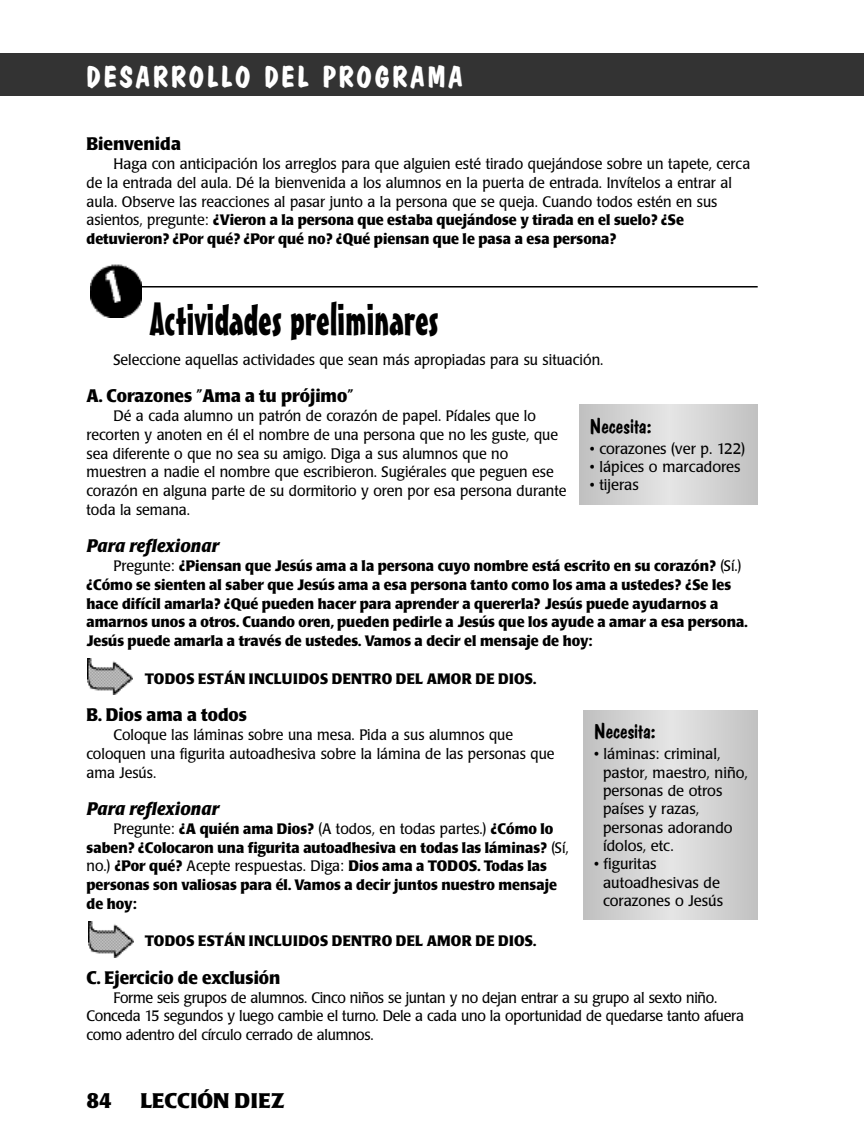
<style>
.page{position:relative;width:864px;height:1148px;background:#fff}
.page>*{position:absolute;margin:0;border:0;box-sizing:border-box;transform-origin:0 0}
.t1{font:45px "Mister Earl BT";color:#000;scale:.94 1}
.t2{font:700 30px "Dom Casual D";letter-spacing:.095em;color:#fff}
.t3{font:21px "Dom Casual D";color:#000;scale:1.05 1}
.t4{font:700 21px "Poppl Laudatio";color:#000}
.t5{font:700 18px "Poppl Laudatio";color:#000;scale:.94 1}
.t6{font:italic 700 18px "Poppl Laudatio";color:#000;scale:.94 1}
.t7{font:700 18px "Poppl Laudatio";color:#000;scale:.95 1}
.t8{font:15px/18.8px "Poppl Laudatio";color:#000;scale:.94 1}
.t9{font:700 15px/18.8px "Poppl Laudatio";color:#000;scale:.94 1}
.t10{font:15px/18.8px "Poppl Laudatio";letter-spacing:-.02em;color:#000;scale:.94 1}
.t11{font:15px/18.3px "Poppl Laudatio";color:#000}
.t12{font:700 15px "Poppl Laudatio";letter-spacing:.02em;color:#000;scale:.94 1}
.s1{font-weight:700}
.s2{font-weight:400}
</style>
<div class="page">
<img style="left:90px;top:264px;width:51px;height:53px">
<hr style="left:139px;top:286px;width:619px;height:1px;background:#000">
<div style="left:0;top:53px;width:864px;height:43px;background:#333"></div>
<svg style="left:579px;top:405px;width:179px;height:99px"></svg>
<img style="left:87px;top:659px;width:45px;height:36px">
<svg style="left:584px;top:710px;width:174px;height:210px"></svg>
<img style="left:88px;top:921px;width:45px;height:36px">
<h2 class="t2" style="left:87px;top:59px;width:378px">DESARROLLO DEL PROGRAMA</h2>
<p class="t7" style="left:87px;top:137px;width:101px">Bienvenida</p>
<p class="t8" style="left:87px;top:156px;width:708px;text-indent:27px">Haga con anticipación los arreglos para que alguien esté tirado quejándose sobre un tapete, cerca de la entrada del aula. Dé la bienvenida a los alumnos en la puerta de entrada. Invítelos a entrar al aula. Observe las reacciones al pasar junto a la persona que se queja. Cuando todos estén en sus asientos, pregunte: <span class="s1">¿Vieron a la persona que estaba quejándose y tirada en el suelo? ¿Se detuvieron? ¿Por qué? ¿Por qué no? ¿Qué piensan que le pasa a esa persona?</span></p>
<h1 class="t1" style="left:150px;top:302px;width:308px">Actividades preliminares</h1>
<p class="t8" style="left:114px;top:352px;width:523px">Seleccione aquellas actividades que sean más apropiadas para su situación.</p>
<p class="t5" style="left:87px;top:389px;width:285px">A. Corazones ”Ama a tu prójimo”</p>
<p class="t8" style="left:87px;top:408px;width:512px;text-indent:27px">Dé a cada alumno un patrón de corazón de papel. Pídales que lo recorten y anoten en él el nombre de una persona que no les guste, que sea diferente o que no sea su amigo. Diga a sus alumnos que no muestren a nadie el nombre que escribieron. Sugiérales que peguen ese corazón en alguna parte de su dormitorio y oren por esa persona durante toda la semana.</p>
<p class="t6" style="left:87px;top:539px;width:143px">Para reflexionar</p>
<p class="t9" style="left:87px;top:558px;width:704px;text-indent:27px"><span class="s2">Pregunte:</span> ¿Piensan que Jesús ama a la persona cuyo nombre está escrito en su corazón? <span class="s2">(Sí.) </span>¿Cómo se sienten al saber que Jesús ama a esa persona tanto como los ama a ustedes? ¿Se les hace difícil amarla? ¿Qué pueden hacer para aprender a quererla? Jesús puede ayudarnos a amarnos unos a otros. Cuando oren, pueden pedirle a Jesús que los ayude a amar a esa persona.<br>Jesús puede amarla a través de ustedes. Vamos a decir el mensaje de hoy:</p>
<p class="t12" style="left:145px;top:672px;width:418px">TODOS ESTÁN INCLUIDOS DENTRO DEL AMOR DE DIOS.</p>
<p class="t5" style="left:87px;top:708px;width:172px">B. Dios ama a todos</p>
<p class="t8" style="left:87px;top:727px;width:499px;text-indent:27px">Coloque las láminas sobre una mesa. Pida a sus alumnos que coloquen una figurita autoadhesiva sobre la lámina de las personas que ama Jesús.</p>
<p class="t6" style="left:87px;top:801px;width:143px">Para reflexionar</p>
<p class="t9" style="left:87px;top:821px;width:515px;text-indent:27px"><span class="s2">Pregunte:</span> ¿A quién ama Dios? <span class="s2">(A todos, en todas partes.)</span> ¿Cómo lo saben? ¿Colocaron una figurita autoadhesiva en todas las láminas? <span class="s2">(Sí, no.)</span> ¿Por qué? <span class="s2">Acepte respuestas. Diga:</span> Dios ama a TODOS. Todas las personas son valiosas para él. Vamos a decir juntos nuestro mensaje de hoy:</p>
<p class="t12" style="left:145px;top:935px;width:418px">TODOS ESTÁN INCLUIDOS DENTRO DEL AMOR DE DIOS.</p>
<p class="t5" style="left:87px;top:970px;width:208px">C. Ejercicio de exclusión</p>
<p class="t10" style="left:87px;top:989px;width:701px;text-indent:27px">Forme seis grupos de alumnos. Cinco niños se juntan y no dejan entrar a su grupo al sexto niño.<br>Conceda 15 segundos y luego cambie el turno. Dele a cada uno la oportunidad de quedarse tanto afuera como adentro del círculo cerrado de alumnos.</p>
<h3 class="t3" style="left:590px;top:413px;width:60px">Necesita:</h3>
<p class="t11" style="left:590px;top:440px;width:157px">• corazones (ver p. 122)</p>
<p class="t11" style="left:590px;top:459px;width:152px">• lápices o marcadores</p>
<p class="t11" style="left:590px;top:477px;width:50px">• tijeras</p>
<h3 class="t3" style="left:594px;top:718px;width:60px">Necesita:</h3>
<p class="t11" style="left:603px;top:746px;width:146px;text-indent:-9px">• láminas: criminal, pastor, maestro, niño, personas de otros países y razas, personas adorando ídolos, etc.</p>
<p class="t11" style="left:603px;top:856px;width:121px;text-indent:-9px">• figuritas autoadhesivas de corazones o Jesús</p>
<h3 class="t4" style="left:87px;top:1092px;width:27px">84</h3>
<h3 class="t4" style="left:141px;top:1092px;width:145px">LECCIÓN DIEZ</h3>
</div>
